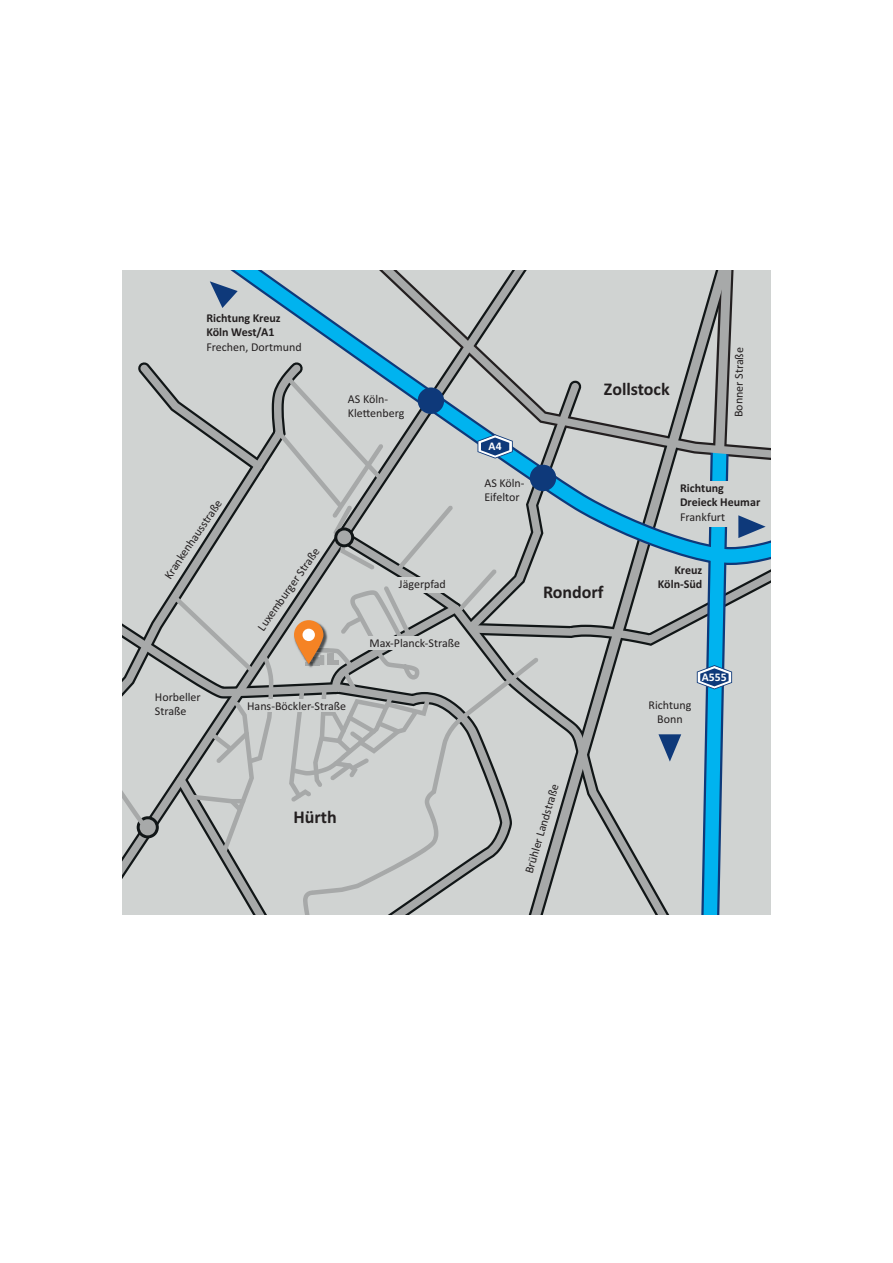
<style>
.page{position:relative;width:893px;height:1263px;background:#fff}
.page>*{position:absolute;margin:0;border:0;box-sizing:border-box;transform-origin:0 0}
.t1{font:700 18px "Calibri";color:#231f20}
.t2{font:12px/14.4px "Calibri";color:#231f20}
.t3{font:700 12px/14.4px "Calibri";color:#231f20}
.t4{font:700 11.7px "Calibri";color:#fff}
</style>
<div class="page">
<svg style="left:122px;top:270px;width:649px;height:644px;background:#b9c2c4"></svg>
<p class="t3" style="left:206px;top:311px;width:76px">Richtung Kreuz<br>Köln West/A1</p>
<p class="t2" style="left:206px;top:339px;width:97px">Frechen, Dortmund</p>
<p class="t2" style="left:348px;top:391px;width:58px">AS Köln-<br>Kle enberg</p>
<p class="t2" style="left:161px;top:573px;width:94px;rotate:-56deg">Krankenhausstraße</p>
<p class="t2" style="left:254px;top:625px;width:100px;rotate:-55deg">Luxemburger Straße</p>
<p class="t2" style="left:399px;top:576px;width:48px">Jägerpfad</p>
<p class="t2" style="left:369px;top:635px;width:92px">Max-Planck-Straße</p>
<p class="t2" style="left:155px;top:689px;width:47px">Horbeller<br>Straße</p>
<p class="t2" style="left:247px;top:698px;width:101px">Hans-Böckler-Straße</p>
<h1 class="t1" style="left:293px;top:805px;width:45px">Hürth</h1>
<p class="t4" style="left:489px;top:438px;width:14px">A4</p>
<p class="t2" style="left:484px;top:475px;width:42px">AS Köln-<br>Eifeltor</p>
<h1 class="t1" style="left:604px;top:377px;width:67px">Zollstock</h1>
<p class="t2" style="left:730px;top:417px;width:71px;rotate:-89deg">Bonner Straße</p>
<p class="t3" style="left:680px;top:480px;width:82px">Richtung<br>Dreieck Heumar</p>
<p class="t2" style="left:680px;top:509px;width:47px">Frankfurt</p>
<h1 class="t1" style="left:543px;top:580px;width:62px">Rondorf</h1>
<p class="t3" style="left:658px;top:563px;width:46px;text-align:right">Kreuz<br>Köln-Süd</p>
<p class="t2" style="left:649px;top:697px;width:44px;text-align:center">Richtung<br>Bonn</p>
<p class="t4" style="left:702px;top:669px;width:26px">A555</p>
<p class="t2" style="left:521px;top:871px;width:94px;rotate:-73deg">Brühler Landstraße</p>
</div>
